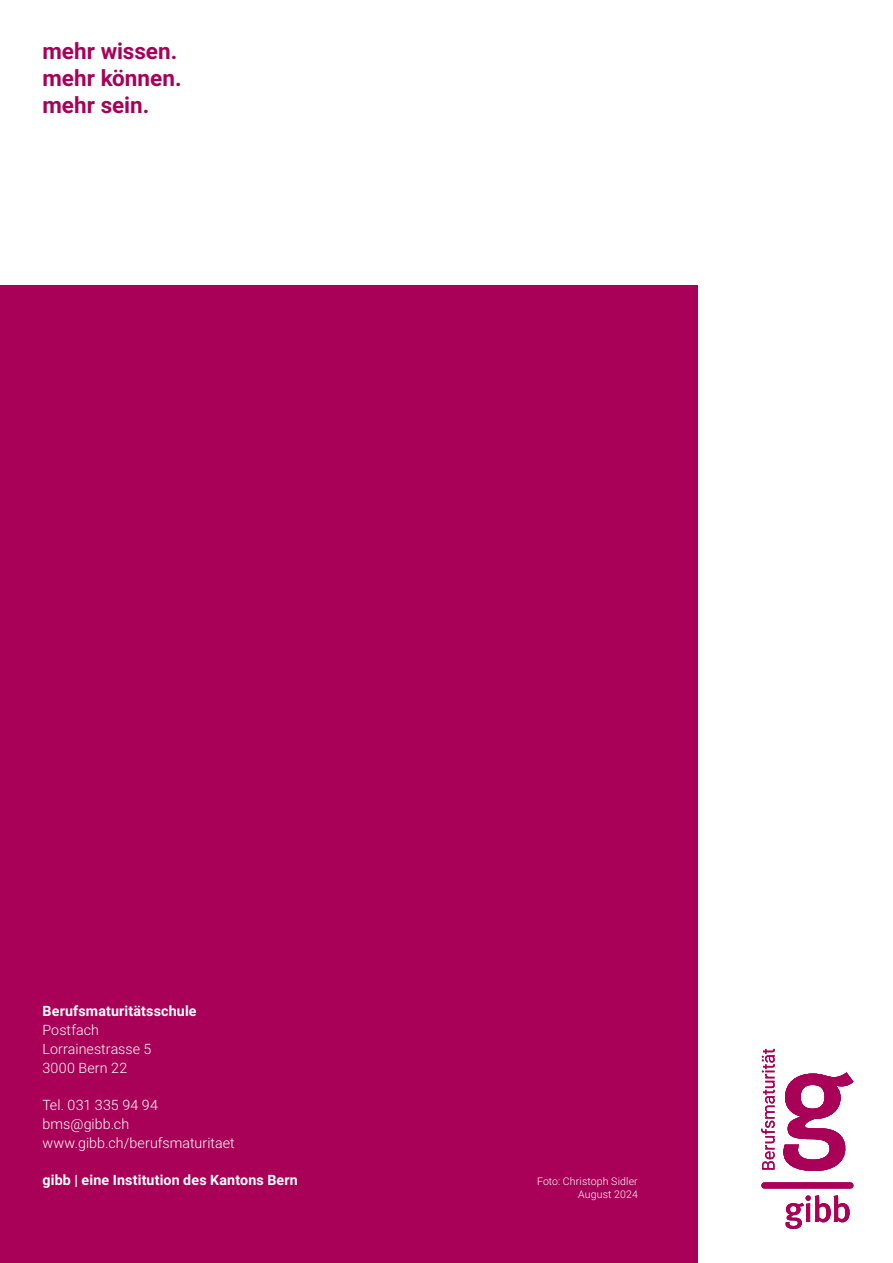
<style>
.page{position:relative;width:893px;height:1263px;background:#fff}
.page>*{position:absolute;margin:0;border:0;box-sizing:border-box;transform-origin:0 0}
.t1{font:700 22.5px/27px "Roboto";color:#a90157}
.t2{font:300 14.25px/18.8px "Roboto";letter-spacing:.005em;color:#fff}
.t3{font:700 14.25px "Roboto";letter-spacing:.01em;color:#fff}
.t4{font:300 10.5px/12.8px "Roboto";letter-spacing:.015em;color:#fff;text-align:right}
</style>
<div class="page">
<div style="left:0;top:285px;width:697px;height:978px;background:#a90157"></div>
<svg style="left:783px;top:1072px;width:70px;height:99px"></svg>
<div style="left:761px;top:1182px;width:92px;height:6px;background:#a90157;border-radius:3px"></div>
<svg style="left:785px;top:1195px;width:65px;height:34px"></svg>
<svg style="left:761px;top:1049px;width:14px;height:120px"></svg>
<h1 class="t1" style="left:43px;top:37px;width:141px">mehr wissen. mehr können. mehr sein.</h1>
<p class="t3" style="left:43px;top:1001px;width:156px">Berufsmaturitätsschule</p>
<p class="t2" style="left:43px;top:1020px;width:110px">Postfach<br>Lorrainestrasse 5<br>3000 Bern 22</p>
<p class="t2" style="left:43px;top:1095px;width:194px">Tel. 031 335 94 94 bms@gibb.ch www.gibb.ch/berufsmaturitaet</p>
<p class="t3" style="left:43px;top:1170px;width:257px">gibb | eine Institution des Kantons Bern</p>
<p class="t4" style="left:537px;top:1174px;width:102px">Foto: Christoph Sidler<br>August 2024</p>
</div>
